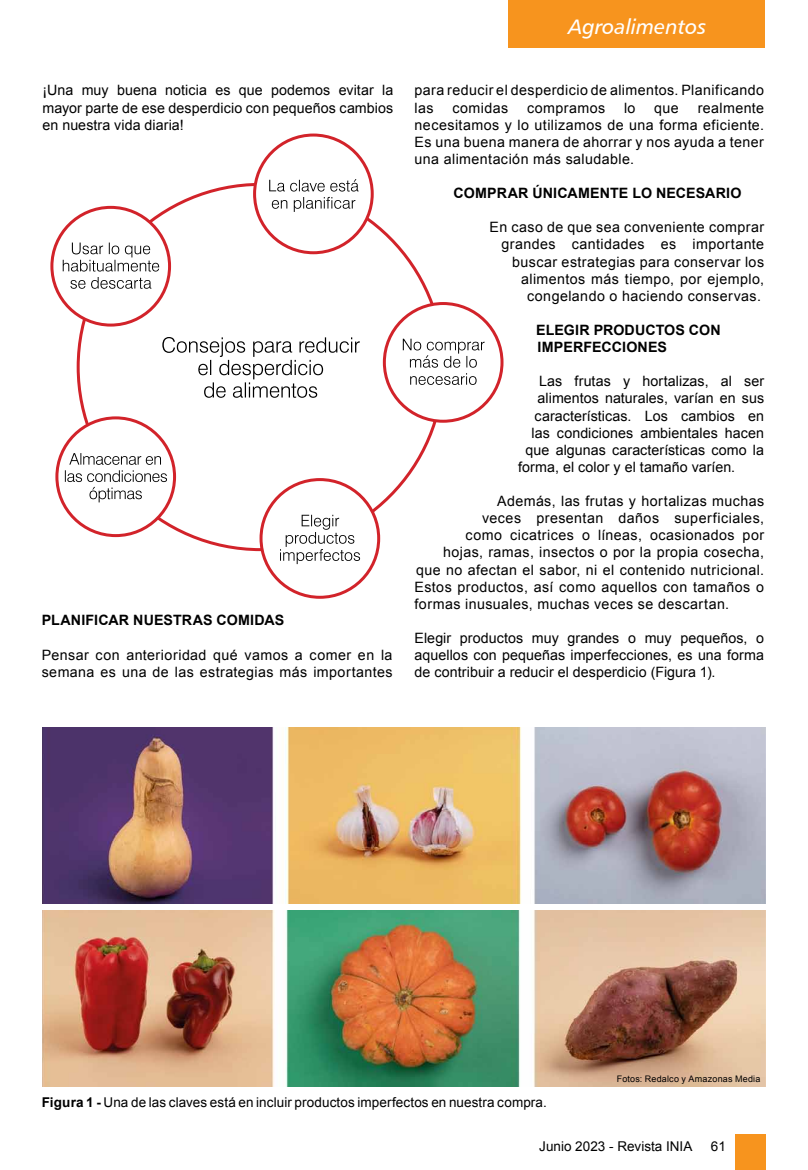
<style>
.page{position:relative;width:808px;height:1170px;background:#fff}
.page>*{position:absolute;margin:0;border:0;box-sizing:border-box;transform-origin:0 0}
.t1{font:21px "Humanist 777 BT Italic B";color:#fff}
.t2{font:14.25px/17.1px "Arial";letter-spacing:.03em;color:#000;text-align:justify}
.t3{font:14.25px "Arial";letter-spacing:.005em;color:#000}
.t4{font:700 14.25px "Arial";letter-spacing:.005em;color:#000}
.t5{font:13.5px "Arial";letter-spacing:.005em;color:#000}
.t6{font:9px "Arial";letter-spacing:.02em;color:#000}
.s1{font-weight:700}
</style>
<div class="page">
<div style="left:508px;top:0;width:257px;height:47px;background:#f7941e"></div>
<div style="left:734px;top:1134px;width:31px;height:35px;background:#f7941e"></div>
<div style="left:50px;top:206px;width:121px;height:120px;border:3px solid #d2232a;border-radius:50%"></div>
<div style="left:253px;top:133px;width:121px;height:121px;border:3px solid #d2232a;border-radius:50%"></div>
<div style="left:383px;top:302px;width:120px;height:120px;border:3px solid #d2232a;border-radius:50%"></div>
<div style="left:259px;top:478px;width:121px;height:120px;border:3px solid #d2232a;border-radius:50%"></div>
<div style="left:55px;top:416px;width:121px;height:121px;border:3px solid #d2232a;border-radius:50%"></div>
<svg style="left:162px;top:337px;width:198px;height:61px"></svg>
<svg style="left:272px;top:197px;width:83px;height:15px"></svg>
<svg style="left:269px;top:179px;width:90px;height:12px"></svg>
<svg style="left:70px;top:277px;width:81px;height:12px"></svg>
<svg style="left:63px;top:242px;width:96px;height:29px"></svg>
<svg style="left:410px;top:373px;width:67px;height:12px"></svg>
<svg style="left:403px;top:339px;width:82px;height:28px"></svg>
<svg style="left:280px;top:514px;width:80px;height:50px"></svg>
<svg style="left:65px;top:453px;width:102px;height:49px"></svg>
<img style="left:43px;top:910px;width:722px;height:176px">
<img style="left:43px;top:727px;width:722px;height:176px">
<h1 class="t1" style="left:568px;top:13px;width:140px">Agroalimentos</h1>
<p class="t2" style="left:43px;top:82px;width:352px">¡Una muy buena noticia es que podemos evitar la mayor parte de ese desperdicio con pequeños cambios en nuestra vida diaria!</p>
<p class="t2" style="left:415px;top:82px;width:351px">para reducir el desperdicio de alimentos. Planificando las</p>
<p class="t2" style="left:415px;top:99px;width:351px;text-indent:283px">realmente necesitamos y lo utilizamos de una forma eficiente.<br>Es una buena manera de ahorrar y nos ayuda a tener una alimentación más saludable.</p>
<p class="t4" style="left:454px;top:184px;width:22px">COMPRAR</p>
<p class="t4" style="left:532px;top:184px;width:21px">ÚNICAMENTE</p>
<p class="t4" style="left:632px;top:184px;width:34px">LO NECESARIO</p>
<p class="t2" style="left:490px;top:219px;width:276px;text-align:right">En caso de que sea conveniente comprar grandes cantidades es importante buscar estrategias para conservar los alimentos más tiempo, por ejemplo, congelando o haciendo conservas.</p>
<p class="t4" style="left:536px;top:320px;width:20px">ELEGIR</p>
<p class="t4" style="left:594px;top:320px;width:11px">PRODUCTOS</p>
<p class="t4" style="left:689px;top:320px;width:12px">CON</p>
<p class="t4" style="left:538px;top:337px;width:11px">IMPERFECCIONES</p>
<p class="t3" style="left:539px;top:372px;width:226px">Las frutas y hortalizas, al ser</p>
<p class="t3" style="left:538px;top:389px;width:228px">alimentos naturales, varían en sus</p>
<p class="t3" style="left:535px;top:406px;width:231px">características. Los cambios en</p>
<p class="t3" style="left:532px;top:423px;width:234px">las condiciones ambientales hacen</p>
<p class="t3" style="left:526px;top:440px;width:240px">que algunas características como la</p>
<p class="t3" style="left:518px;top:457px;width:219px">forma, el color y el tamaño varíen.</p>
<p class="t2" style="left:497px;top:492px;width:269px">Además, las frutas y hortalizas muchas</p>
<p class="t2" style="left:482px;top:510px;width:283px">veces presentan daños superficiales,</p>
<p class="t2" style="left:466px;top:527px;width:300px">como cicatrices o líneas, ocasionados por</p>
<p class="t2" style="left:443px;top:544px;width:322px">hojas, ramas, insectos o por la propia cosecha,</p>
<p class="t2" style="left:416px;top:561px;width:349px">que no afectan el sabor, ni el contenido nutricional.</p>
<p class="t2" style="left:415px;top:578px;width:351px">Estos productos, así como aquellos con tamaños o</p>
<p class="t2" style="left:415px;top:595px;width:316px">formas inusuales, muchas veces se descartan.</p>
<p class="t2" style="left:415px;top:629px;width:351px">Elegir productos muy grandes o muy pequeños, o aquellos con pequeñas imperfecciones, es una forma de contribuir a reducir el desperdicio (Figura 1).</p>
<p class="t2" style="left:452px;top:99px;width:57px">comidas</p>
<p class="t2" style="left:527px;top:99px;width:80px">compramos</p>
<p class="t2" style="left:624px;top:99px;width:13px">lo</p>
<p class="t2" style="left:654px;top:99px;width:26px">que</p>
<p class="t4" style="left:42px;top:610px;width:19px">PLANIFICAR</p>
<p class="t4" style="left:133px;top:610px;width:11px">NUESTRAS</p>
<p class="t4" style="left:217px;top:610px;width:11px">COMIDAS</p>
<p class="t2" style="left:42px;top:646px;width:352px">Pensar con anterioridad qué vamos a comer en la semana es una de las estrategias más importantes</p>
<p class="t5" style="left:42px;top:1093px;width:507px"><span class="s1">FIGURA 1 -</span> Una de las claves está en incluir productos imperfectos en nuestra compra.</p>
<p class="t6" style="left:617px;top:1072px;width:145px">Fotos: Redalco y Amazonas Media</p>
<p class="t5" style="left:539px;top:1137px;width:155px">Junio 2023 - Revista INIA</p>
<p class="t5" style="left:711px;top:1137px;width:17px">61</p>
</div>
